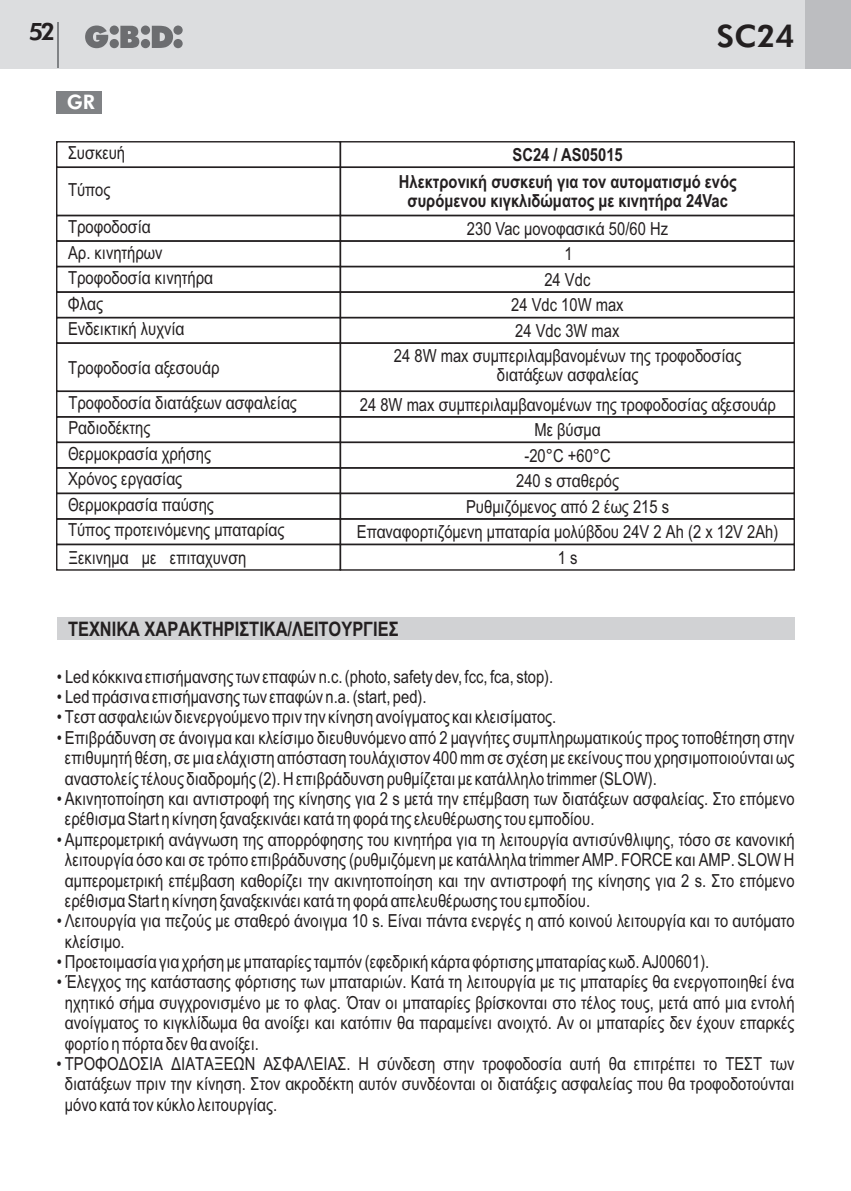
<style>
.page{position:relative;width:851px;height:1191px;background:#fff}
.page>*{position:absolute;margin:0;border:0;box-sizing:border-box;transform-origin:0 0}
.t1{font:800 31px "Futura BT";color:#231f20}
.t2{font:800 24px "Futura BT";color:#231f20}
.t3{font:700 20px "Arial Narrow";color:#231f20}
.t4{font:800 20px "Futura BT";color:#fff}
.t5{font:18px/20.4px "Arial Narrow";color:#231f20}
.t6{font:700 18px/18.6px "Arial Narrow";color:#231f20;text-align:center}
</style>
<div class="page">
<div style="left:0;top:0;width:850px;height:68px;background:#dcdddf"></div>
<div style="left:805px;top:0;width:45px;height:68px;background:#bcbdc0"></div>
<svg style="left:85px;top:26px;width:98px;height:22px"></svg>
<hr style="left:57px;top:23px;width:1px;height:45px;background:#808285">
<div style="left:57px;top:91px;width:45px;height:22px;background:#808285"></div>
<div style="left:57px;top:617px;width:737px;height:23px;background:#d1d2d4"></div>
<div style="left:56px;top:141px;width:285px;height:27px;border:1px solid #231f20"></div>
<div style="left:56px;top:240px;width:285px;height:27px;border:1px solid #231f20"></div>
<div style="left:56px;top:266px;width:285px;height:27px;border:1px solid #231f20"></div>
<div style="left:56px;top:291px;width:285px;height:27px;border:1px solid #231f20"></div>
<div style="left:56px;top:317px;width:285px;height:27px;border:1px solid #231f20"></div>
<div style="left:56px;top:416px;width:285px;height:27px;border:1px solid #231f20"></div>
<div style="left:56px;top:441px;width:285px;height:27px;border:1px solid #231f20"></div>
<div style="left:56px;top:467px;width:285px;height:27px;border:1px solid #231f20"></div>
<div style="left:56px;top:518px;width:285px;height:27px;border:1px solid #231f20"></div>
<div style="left:56px;top:342px;width:285px;height:50px;border:1px solid #231f20"></div>
<div style="left:56px;top:167px;width:285px;height:49px;border:1px solid #231f20"></div>
<div style="left:339px;top:141px;width:455px;height:27px;border:1px solid #231f20"></div>
<div style="left:339px;top:240px;width:455px;height:27px;border:1px solid #231f20"></div>
<div style="left:339px;top:266px;width:455px;height:27px;border:1px solid #231f20"></div>
<div style="left:339px;top:291px;width:455px;height:27px;border:1px solid #231f20"></div>
<div style="left:339px;top:317px;width:455px;height:27px;border:1px solid #231f20"></div>
<div style="left:339px;top:416px;width:455px;height:27px;border:1px solid #231f20"></div>
<div style="left:339px;top:441px;width:455px;height:27px;border:1px solid #231f20"></div>
<div style="left:339px;top:467px;width:455px;height:27px;border:1px solid #231f20"></div>
<div style="left:339px;top:518px;width:455px;height:27px;border:1px solid #231f20"></div>
<div style="left:339px;top:342px;width:455px;height:50px;border:1px solid #231f20"></div>
<div style="left:339px;top:167px;width:455px;height:49px;border:1px solid #231f20"></div>
<div style="left:56px;top:544px;width:285px;height:26px;border:1px solid #231f20"></div>
<div style="left:339px;top:544px;width:455px;height:26px;border:1px solid #231f20"></div>
<h2 class="t2" style="left:29px;top:22px;width:28px">52</h2>
<h1 class="t1" style="left:716px;top:23px;width:79px">SC24</h1>
<p class="t4" style="left:67px;top:94px;width:30px">GR</p>
<p class="t5" style="left:68px;top:144px;width:59px">Συσκευή</p>
<p class="t5" style="left:68px;top:181px;width:44px">Τύπος</p>
<p class="t5" style="left:68px;top:216px;width:147px;line-height:25.6px">Τροφοδοσία<br>Αρ. κινητήρων<br>Τροφοδοσία κινητήρα<br>Φλας<br>Ενδεικτική λυχνία</p>
<p class="t5" style="left:68px;top:359px;width:153px">Τροφοδοσία αξεσουάρ</p>
<p class="t5" style="left:68px;top:392px;width:230px;line-height:25.4px">Τροφοδοσία διατάξεων ασφαλείας<br>Ραδιοδέκτης<br>Θερμοκρασία χρήσης</p>
<p class="t5" style="left:68px;top:496px;width:147px">Θερμοκρασία παύσης</p>
<p class="t5" style="left:68px;top:470px;width:116px">Χρόνος εργασίας</p>
<p class="t5" style="left:68px;top:521px;width:218px">Τύπος προτεινόμενης μπαταρίας</p>
<p class="t6" style="left:512px;top:147px;width:112px">SC24 / AS05015</p>
<p class="t6" style="left:399px;top:174px;width:339px">Ηλεκτρονική συσκευή για τον αυτοματισμό ενός συρόμενου κιγκλιδώματος με κινητήρα 24Vac</p>
<p class="t5" style="left:467px;top:217px;width:203px;line-height:25.6px;text-align:center">230 Vac μονοφασικά 50/60 Hz<br>1<br>24 Vdc<br>24 Vdc 10W max<br>24 Vdc 3W max</p>
<p class="t5" style="left:394px;top:348px;width:349px;line-height:18.4px;text-align:center">24 8W max συμπεριλαμβανομένων της τροφοδοσίας διατάξεων ασφαλείας</p>
<p class="t5" style="left:360px;top:393px;width:417px;line-height:25.6px;text-align:center">24 8W max συμπεριλαμβανομένων της τροφοδοσίας αξεσουάρ<br>Με βύσμα<br>-20°C +60°C</p>
<p class="t5" style="left:466px;top:498px;width:204px">Ρυθμιζόμενος από 2 έως 215 s</p>
<p class="t5" style="left:516px;top:472px;width:104px">240 s σταθερός</p>
<p class="t5" style="left:357px;top:523px;width:423px">Επαναφορτιζόμενη μπαταρία μολύβδου 24V 2 Ah (2 x 12V 2Ah)</p>
<p class="t5" style="left:68px;top:549px;width:179px">Ξεκινημα με επιταχυνση</p>
<p class="t5" style="left:557px;top:549px;width:21px">1 s</p>
<p class="t3" style="left:68px;top:621px;width:332px">ΤΕΧΝΙΚΑ ΧΑΡΑΚΤΗΡΙΣΤΙΚΑ/ΛΕΙΤΟΥΡΓΙΕΣ</p>
<p class="t5" style="left:57px;top:668px;width:498px">• Led κόκκινα επισήμανσης των επαφών n.c. (photo, safety dev, fcc, fca, stop).</p>
<p class="t5" style="left:57px;top:688px;width:371px">• Led πράσινα επισήμανσης των επαφών n.a. (start, ped).</p>
<p class="t5" style="left:57px;top:708px;width:501px">• Τεστ ασφαλειών διενεργούμενο πριν την κίνηση ανοίγματος και κλεισίματος.</p>
<p class="t5" style="left:65px;top:729px;width:731px;text-align:justify;text-indent:-8px">• Επιβράδυνση σε άνοιγμα και κλείσιμο διευθυνόμενο από 2 μαγνήτες συμπληρωματικούς προς τοποθέτηση στην επιθυμητή θέση, σε μια ελάχιστη απόσταση τουλάχιστον 400 mmσε σχέση με εκείνους που χρησιμοποιούνται ως αναστολείς τέλους διαδρομής (2). Η επιβράδυνση ρυθμίζεται με κατάλληλο trimmer (SLOW).</p>
<p class="t5" style="left:65px;top:790px;width:731px;text-indent:-8px">• Ακινητοποίηση και αντιστροφή της κίνησης για 2 s μετά την επέμβαση των διατάξεων ασφαλείας. Στο επόμενο ερέθισμα Start η κίνηση ξαναξεκινάει κατά τη φορά της ελευθέρωσης του εμποδίου.</p>
<p class="t5" style="left:65px;top:831px;width:731px;text-align:justify;text-indent:-8px">• Αμπερομετρική ανάγνωση της απορρόφησης του κινητήρα για τη λειτουργία αντισύνθλιψης, τόσο σε κανονική λειτουργία όσο και σε τρόπο επιβράδυνσης (ρυθμιζόμενη με κατάλληλα trimmer AMP. FORCE και AMP. SLOW Η αμπερομετρική επέμβαση καθορίζει την ακινητοποίηση και την αντιστροφή της κίνησης για 2 s. Στο επόμενο ερέθισμα Start η κίνηση ξαναξεκινάει κατά τη φορά απελευθέρωσης του εμποδίου.</p>
<p class="t5" style="left:65px;top:912px;width:731px;text-indent:-8px">• Λειτουργία για πεζούς με σταθερό άνοιγμα 10 s. Είναι πάντα ενεργές η από κοινού λειτουργία και το αυτόματο κλείσιμο.</p>
<p class="t5" style="left:57px;top:953px;width:654px">• Προετοιμασία για χρήση με μπαταρίες ταμπόν (εφεδρική κάρτα φόρτισης μπαταρίας κωδ. AJ00601).</p>
<p class="t5" style="left:65px;top:973px;width:731px;text-align:justify;text-indent:-8px">• Έλεγχος της κατάστασης φόρτισης των μπαταριών. Κατά τη λειτουργία με τις μπαταρίες θα ενεργοποιηθεί ένα ηχητικό σήμα συγχρονισμένο με το φλας. Όταν οι μπαταρίες βρίσκονται στο τέλος τους, μετά από μια εντολή ανοίγματος το κιγκλίδωμα θα ανοίξει και κατόπιν θα παραμείνει ανοιχτό. Αν οι μπαταρίες δεν έχουν επαρκές φορτίο η πόρτα δεν θα ανοίξει.</p>
<p class="t5" style="left:65px;top:1055px;width:731px;text-align:justify;text-indent:-8px">• ΤΡΟΦΟΔΟΣΙΑ ΔΙΑΤΑΞΕΩΝ ΑΣΦΑΛΕΙΑΣ. Η σύνδεση στην τροφοδοσία αυτή θα επιτρέπει το ΤΕΣΤ των διατάξεων πριν την κίνηση. Στον ακροδέκτη αυτόν συνδέονται οι διατάξεις ασφαλείας που θα τροφοδοτούνται μόνο κατά τον κύκλο λειτουργίας.</p>
</div>
